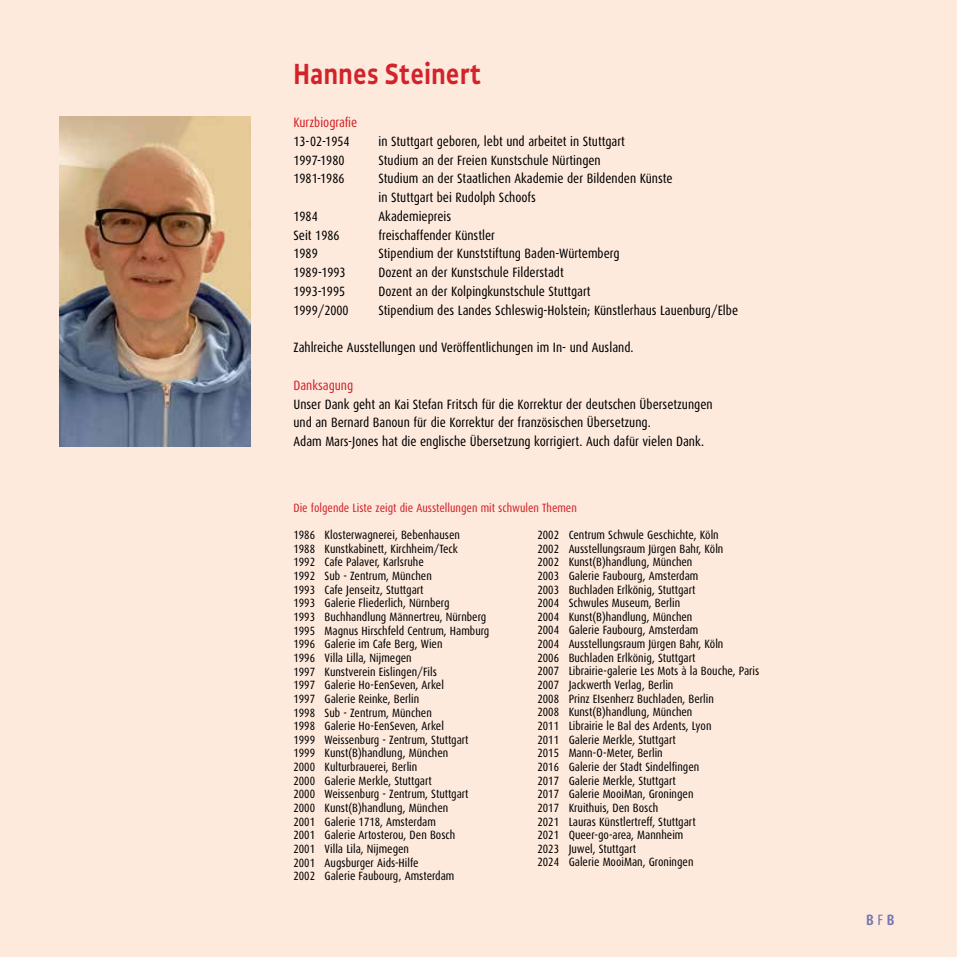
<style>
.page{position:relative;width:957px;height:957px;background:#feeadd}
.page>*{position:absolute;margin:0;border:0;box-sizing:border-box;transform-origin:0 0}
.t1{font:700 31.5px "Gak Sans";color:#d2232a;scale:.85 1}
.t2{font:700 15px "Dax Condensed";color:#7578b0}
.t3{font:13.5px/18.8px "Dax Condensed";color:#000}
.t4{font:13.5px "Dax Condensed";color:#d2232a}
.t5{font:12px/13.6px "Dax Condensed";color:#000}
.t6{font:12px "Dax Condensed";color:#d2232a}
.s1{font-weight:400}
</style>
<div class="page">
<img style="left:60px;top:117px;width:191px;height:329px">
<h1 class="t1" style="left:293px;top:56px;width:222px">Hannes Steinert</h1>
<p class="t4" style="left:293px;top:115px;width:65px">Kurzbiografie</p>
<p class="t3" style="left:293px;top:132px;width:58px">13-02-1954</p>
<p class="t3" style="left:378px;top:132px;width:248px">in Stuttgart geboren, lebt und arbeitet in Stuttgart</p>
<p class="t3" style="left:293px;top:151px;width:53px">1997-1980</p>
<p class="t3" style="left:378px;top:151px;width:224px">Studium an der Freien Kunstschule Nürtingen</p>
<p class="t3" style="left:293px;top:170px;width:53px">1981-1986</p>
<p class="t3" style="left:378px;top:170px;width:296px">Studium an der Staatlichen Akademie der Bildenden Künste in Stuttgart bei Rudolph Schoofs</p>
<p class="t3" style="left:293px;top:207px;width:26px">1984</p>
<p class="t3" style="left:378px;top:207px;width:74px">Akademiepreis</p>
<p class="t3" style="left:293px;top:226px;width:48px">Seit 1986</p>
<p class="t3" style="left:378px;top:226px;width:118px">freischaffender Künstler</p>
<p class="t3" style="left:293px;top:245px;width:26px">1989</p>
<p class="t3" style="left:378px;top:245px;width:242px">Stipendium der Kunststiftung Baden-Würtemberg</p>
<p class="t3" style="left:293px;top:263px;width:54px">1989-1993</p>
<p class="t3" style="left:378px;top:263px;width:187px">Dozent an der Kunstschule Filderstadt</p>
<p class="t3" style="left:293px;top:282px;width:53px">1993-1995</p>
<p class="t3" style="left:378px;top:282px;width:214px">Dozent an der Kolpingkunstschule Stuttgart</p>
<p class="t3" style="left:293px;top:301px;width:57px">1999/2000</p>
<p class="t3" style="left:378px;top:301px;width:361px">Stipendium des Landes Schleswig-Holstein; Künstlerhaus Lauenburg/Elbe</p>
<p class="t3" style="left:293px;top:338px;width:341px">Zahlreiche Ausstellungen und Veröffentlichungen im In- und Ausland.</p>
<p class="t4" style="left:293px;top:378px;width:61px">Danksagung</p>
<p class="t3" style="left:293px;top:395px;width:421px">Unser Dank geht an Kai Stefan Fritsch für die Korrektur der deutschen Übersetzungen und an Bernard Banoun für die Korrektur der französischen Übersetzung.<br>Adam Mars-Jones hat die englische Übersetzung korrigiert. Auch dafür vielen Dank.</p>
<p class="t6" style="left:293px;top:501px;width:285px">Die folgende Liste zeigt die Ausstellungen mit schwulen Themen</p>
<p class="t5" style="left:293px;top:528px;width:197px">1986 Klosterwagnerei, Bebenhausen<br>1988 Kunstkabinett, Kirchheim/Teck<br>1992 Cafe Palaver, Karlsruhe<br>1992 Sub - Zentrum, München<br>1993 Cafe Jenseitz, Stuttgart<br>1993 Galerie Fliederlich, Nürnberg<br>1993 Buchhandlung Männertreu, Nürnberg<br>1995 Magnus Hirschfeld Centrum, Hamburg<br>1996 Galerie im Cafe Berg, Wien<br>1996 Villa Lilla, Nijmegen<br>1997 Kunstverein Eislingen/Fils<br>1997 Galerie Ho-EenSeven, Arkel<br>1997 Galerie Reinke, Berlin<br>1998 Sub - Zentrum, München<br>1998 Galerie Ho-EenSeven, Arkel<br>1999 Weissenburg - Zentrum, Stuttgart<br>1999 Kunst(B)handlung, München<br>2000 Kulturbrauerei, Berlin<br>2000 Galerie Merkle, Stuttgart<br>2000 Weissenburg - Zentrum, Stuttgart<br>2000 Kunst(B)handlung, München<br>2001 Galerie 1718, Amsterdam<br>2001 Galerie Artosterou, Den Bosch<br>2001 Villa Lila, Nijmegen<br>2001 Augsburger Aids-Hilfe<br>2002 Galerie Faubourg, Amsterdam</p>
<p class="t5" style="left:537px;top:528px;width:223px">2002 Centrum Schwule Geschichte, Köln<br>2002 Ausstellungsraum Jürgen Bahr, Köln<br>2002 Kunst(B)handlung, München<br>2003 Galerie Faubourg, Amsterdam<br>2003 Buchladen Erlkönig, Stuttgart<br>2004 Schwules Museum, Berlin<br>2004 Kunst(B)handlung, München<br>2004 Galerie Faubourg, Amsterdam<br>2004 Ausstellungsraum Jürgen Bahr, Köln<br>2006 Buchladen Erlkönig, Stuttgart<br>2007 Librairie-galerie Les Mots à la Bouche, Paris 2007 Jackwerth Verlag, Berlin<br>2008 Prinz EIsenherz Buchladen, Berlin<br>2008 Kunst(B)handlung, München<br>2011 Librairie le Bal des Ardents, Lyon<br>2011 Galerie Merkle, Stuttgart<br>2015 Mann-O-Meter, Berlin<br>2016 Galerie der Stadt Sindelfingen<br>2017 Galerie Merkle, Stuttgart<br>2017 Galerie MooiMan, Groningen<br>2017 Kruithuis, Den Bosch<br>2021 Lauras Künstlertreff, Stuttgart<br>2021 Queer-go-area, Mannheim<br>2023 Juwel, Stuttgart<br>2024 Galerie MooiMan, Groningen</p>
<p class="t2" style="left:866px;top:911px;width:30px">B <span class="s1">F</span>B</p>
</div>
